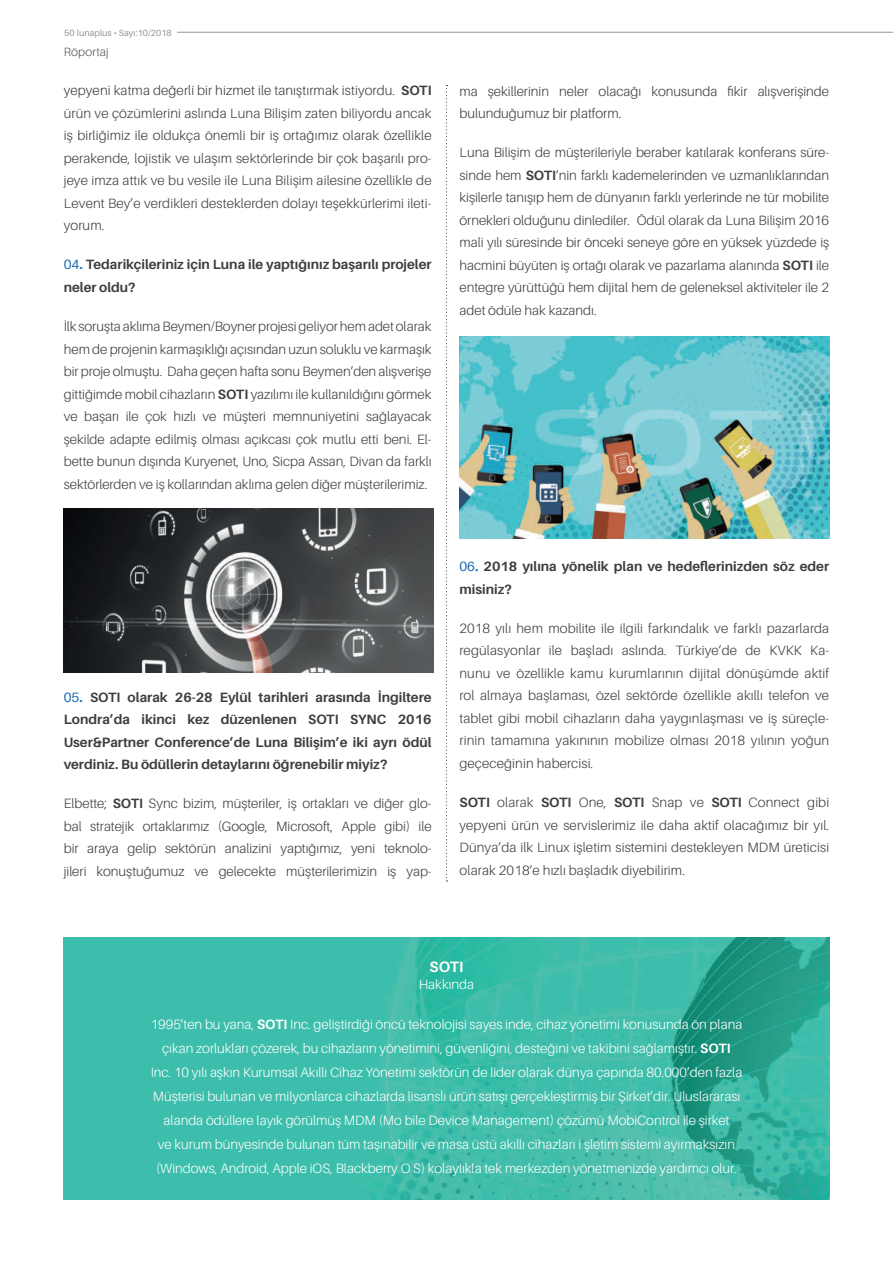
<style>
.page{position:relative;width:893px;height:1263px;background:#fff}
.page>*{position:absolute;margin:0;border:0;box-sizing:border-box;transform-origin:0 0}
.t1{font:700 15px "Aileron";color:#fff}
.t2{font:300 13.5px/22.5px "Aileron";color:#3e3e3f;text-align:justify}
.t3{font:300 13.5px/24px "Aileron";color:#fff;text-align:center}
.t4{font:700 13.5px/22.5px "Aileron";color:#3e3e3f}
.t5{font:300 12px "Aileron";letter-spacing:.01em;color:#57585a}
.t6{font:9px "Aileron";color:#939598}
.s1{font-weight:700}
.s2{font-weight:400;color:#1e6eb7}
.s3{color:#1e6eb7}
</style>
<div class="page">
<hr style="left:177px;top:32px;width:716px;height:1px;background:#939598">
<svg style="left:446px;top:85px;width:1px;height:796px"></svg>
<img style="left:64px;top:937px;width:765px;height:262px">
<img style="left:64px;top:508px;width:370px;height:164px">
<img style="left:460px;top:337px;width:369px;height:202px">
<p class="t6" style="left:64px;top:28px;width:109px">50 lunaplus • Sayı:10/2018</p>
<p class="t5" style="left:64px;top:46px;width:46px">Röportaj</p>
<p class="t2" style="left:64px;top:80px;width:369px">yepyeni katma değerli bir hizmet ile tanıştırmak istiyordu. <span class="s1">SOTI </span>ürün ve çözümlerini aslında Luna Bilişim zaten biliyordu ancak iş birliğimiz ile oldukça önemli bir iş ortağımız olarak özellikle perakende, lojistik ve ulaşım sektörlerinde bir çok başarılı pro&shy;jeye imza attık ve bu vesile ile Luna Bilişim ailesine özellikle de Levent Bey’e verdikleri desteklerden dolayı teşekkürlerimi ileti&shy;yorum.</p>
<p class="t4" style="left:64px;top:254px;width:369px"><span class="s2">04</span><span class="s3">.</span> Tedarikçileriniz için Luna ile yaptığınız başarılı projeler neler oldu?</p>
<p class="t2" style="left:64px;top:316px;width:369px">İlk soruşta aklıma Beymen/Boyner projesi geliyor hem adet olarak hem de projenin karmaşıklığı açısından uzun soluklu ve karmaşık bir proje olmuştu. Daha geçen hafta sonu Beymen’den alışverişe gittiğimde mobil cihazların <span class="s1">SOTI</span> yazılımı ile kullanıldığını görmek ve başarı ile çok hızlı ve müşteri memnuniyetini sağlayacak şekilde adapte edilmiş olması açıkcası çok mutlu etti beni. El&shy;bette bunun dışında Kuryenet, Uno, Sicpa Assan, Divan da farklı sektörlerden ve iş kollarından aklıma gelen diğer müşterilerimiz.</p>
<p class="t4" style="left:64px;top:686px;width:369px;text-align:justify"><span class="s2">05</span><span class="s3">.</span> SOTI olarak 26-28 Eylül tarihleri arasında İngiltere Londra’da ikinci kez düzenlenen SOTI SYNC 2016<br>User&amp;Partner Conference’de Luna Bilişim’e iki ayrı ödül verdiniz. Bu ödüllerin detaylarını öğrenebilir miyiz?</p>
<p class="t2" style="left:64px;top:793px;width:369px">Elbette; <span class="s1">SOTI</span> Sync bizim, müşteriler, iş ortakları ve diğer glo&shy;bal stratejik ortaklarımız (Google, Microsoft, Apple gibi) ile bir araya gelip sektörün analizini yaptığımız, yeni teknolo&shy;jileri konuştuğumuz ve gelecekte müşterilerimizin iş yap-</p>
<p class="t2" style="left:459px;top:80px;width:371px">ma şekillerinin neler olacağı konusunda fikir alışverişinde bulunduğumuz bir platform.</p>
<p class="t2" style="left:459px;top:142px;width:371px">Luna Bilişim de müşterileriyle beraber katılarak konferans süre&shy;sinde hem <span class="s1">SOTI</span>’nin farklı kademelerinden ve uzmanlıklarından kişilerle tanışıp hem de dünyanın farklı yerlerinde ne tür mobilite örnekleri olduğunu dinlediler. Ödül olarak da Luna Bilişim 2016 mali yılı süresinde bir önceki seneye göre en yüksek yüzdede iş hacmini büyüten iş ortağı olarak ve pazarlama alanında <span class="s1">SOTI</span> ile entegre yürüttüğü hem dijital hem de geleneksel aktiviteler ile 2 adet ödüle hak kazandı.</p>
<p class="t4" style="left:459px;top:556px;width:371px"><span class="s2">06</span><span class="s3">.</span> 2018 yılına yönelik plan ve hedeflerinizden söz eder misiniz?</p>
<p class="t2" style="left:459px;top:617px;width:371px">2018 yılı hem mobilite ile ilgili farkındalık ve farklı pazarlarda regülasyonlar ile başladı aslında. Türkiye’de de KVKK Ka&shy;nunu ve özellikle kamu kurumlarının dijital dönüşümde aktif rol almaya başlaması, özel sektörde özellikle akıllı telefon ve tablet gibi mobil cihazların daha yaygınlaşması ve iş süreçle&shy;rinin tamamına yakınının mobilize olması 2018 yılının yoğun geçeceğinin habercisi.</p>
<p class="t2" style="left:459px;top:791px;width:371px"><span class="s1">SOTI</span> olarak <span class="s1">SOTI</span> One, <span class="s1">SOTI</span> Snap ve <span class="s1">SOTI</span> Connect gibi yepyeni ürün ve servislerimiz ile daha aktif olacağımız bir yıl.<br>Dünya’da ilk Linux işletim sistemini destekleyen MDM üreticisi olarak 2018’e hızlı başladık diyebilirim.</p>
<p class="t1" style="left:430px;top:959px;width:35px">SOTI</p>
<p class="t3" style="left:419px;top:972px;width:57px">Hakkında</p>
<p class="t3" style="left:151px;top:1013px;width:593px">1995’ten bu yana, <span class="s1">SOTI</span> Inc. geliştirdiği öncü teknolojisi sayes inde, cihaz yönetimi konusunda ön plana çıkan zorlukları çözerek, bu cihazların yönetimini, güvenliğini, desteğini ve takibini sağlamıştır. <span class="s1">SOTI </span>Inc. 10 yılı aşkın Kurumsal Akıllı Cihaz Yönetimi sektörün de lider olarak dünya çapında 80.000’den fazla Müşterisi bulunan ve milyonlarca cihazlarda lisanslı ürün satışı gerçekleştirmiş bir Şirket’dir. Uluslararası alanda ödüllere layık görülmüş MDM (Mo bile Device Management) çözümü MobiControl ile şirket<br>ve kurum bünyesinde bulunan tüm taşınabilir ve masa üstü akıllı cihazları i şletim sistemi ayırmaksızın (Windows, Android, Apple iOS, Blackberry O S) kolaylıkla tek merkezden yönetmenizde yardımcı olur.</p>
</div>
